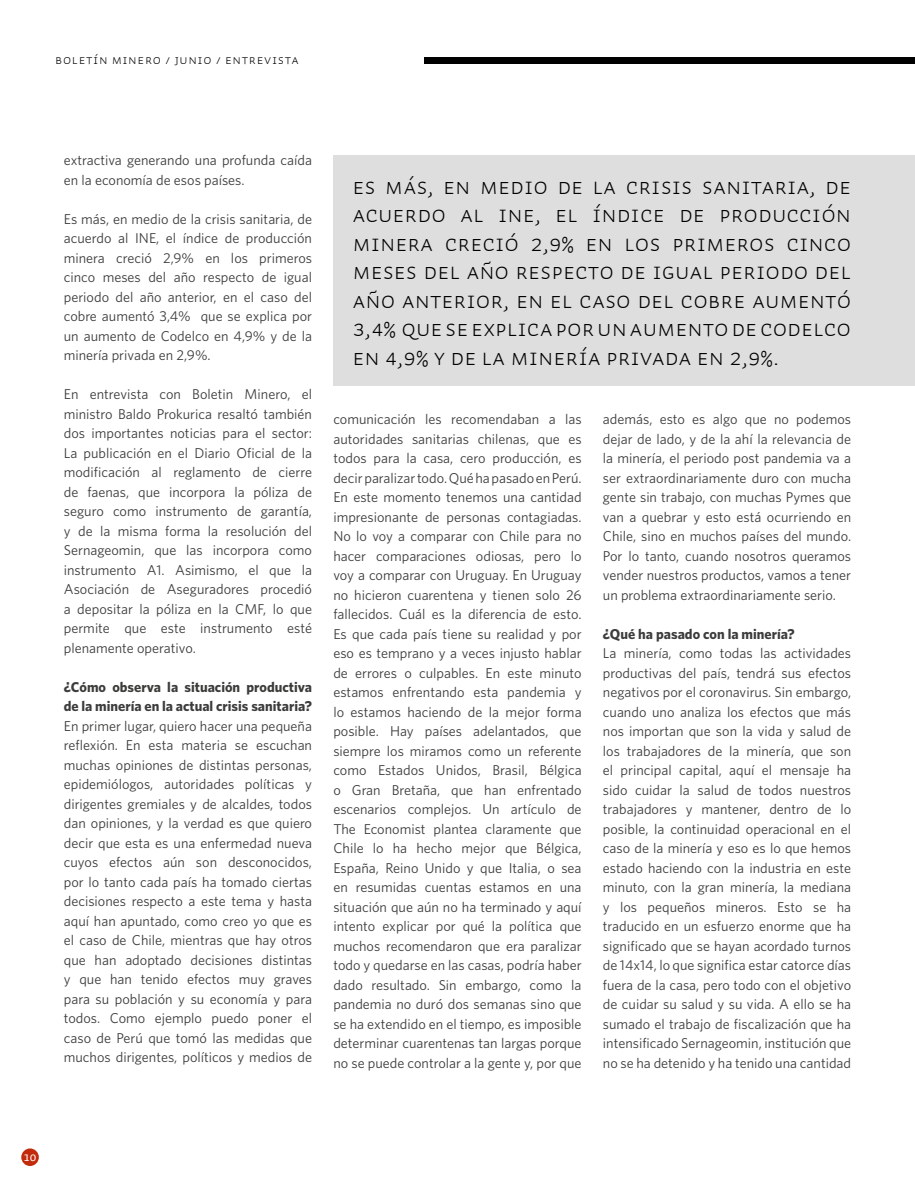
<style>
.page{position:relative;width:915px;height:1191px;background:#fff}
.page>*{position:absolute;margin:0;border:0;box-sizing:border-box;transform-origin:0 0}
.t1{font:24px/28.5px "Auto 2 Light Sm Cp";color:#000;text-align:justify}
.t2{font:14.25px/19.5px "Whitney";color:#3c3c3b;text-align:justify}
.t3{font:700 14.25px/19.5px "Whitney";color:#3c3c3b}
.t4{font:13.5px "Auto 2 Light Sm Cp";letter-spacing:.05em;color:#000}
.t5{font:12.75px "Auto 2 Regular Sm Cp";color:#fff}
</style>
<div class="page">
<div style="left:424px;top:57px;width:490px;height:7px;background:#000"></div>
<div style="left:21px;top:1148px;width:18px;height:18px;background:#c22c0c;border-radius:50%"></div>
<div style="left:333px;top:155px;width:581px;height:231px;background:#dedede"></div>
<p class="t4" style="left:55px;top:51px;width:245px">BOLETÍN MINERO / JUNIO / ENTREVISTA</p>
<p class="t2" style="left:64px;top:150px;width:250px">extractiva generando una profunda caída en la economía de esos países.</p>
<p class="t2" style="left:64px;top:208px;width:250px">Es más, en medio de la crisis sanitaria, de acuerdo al INE, el índice de producción minera creció 2,9% en los primeros cinco meses del año respecto de igual periodo del año anterior, en el caso del cobre aumentó 3,4% que se explica por un aumento de Codelco en 4,9% y de la minería privada en 2,9%.</p>
<p class="t2" style="left:64px;top:384px;width:250px">En entrevista con Boletin Minero, el ministro Baldo Prokurica resaltó también dos importantes noticias para el sector:<br>La publicación en el Diario Oficial de la modificación al reglamento de cierre de faenas, que incorpora la póliza de seguro como instrumento de garantía, y de la misma forma la resolución del Sernageomin, que las incorpora como instrumento A1. Asimismo, el que la Asociación de Aseguradores procedió a depositar la póliza en la CMF, lo que permite que este instrumento esté plenamente operativo.</p>
<p class="t3" style="left:64px;top:676px;width:250px">¿Cómo observa la situación productiva de la minería en la actual crisis sanitaria?</p>
<p class="t2" style="left:64px;top:715px;width:250px">En primer lugar, quiero hacer una pequeña reflexión. En esta materia se escuchan muchas opiniones de distintas personas, epidemiólogos, autoridades políticas y dirigentes gremiales y de alcaldes, todos dan opiniones, y la verdad es que quiero decir que esta es una enfermedad nueva cuyos efectos aún son desconocidos, por lo tanto cada país ha tomado ciertas decisiones respecto a este tema y hasta aquí han apuntado, como creo yo que es el caso de Chile, mientras que hay otros que han adoptado decisiones distintas y que han tenido efectos muy graves para su población y su economía y para todos. Como ejemplo puedo poner el caso de Perú que tomó las medidas que muchos dirigentes, políticos y medios de</p>
<p class="t1" style="left:352px;top:172px;width:500px">Es más, en medio de la crisis sanitaria, de acuerdo al INE, el índice de producción minera creció 2,9% en los primeros cinco meses del año respecto de igual periodo del año anterior, en el caso del cobre aumentó 3,4% que se explica por un aumento de Codelco en 4,9% y de la minería privada en 2,9%.</p>
<p class="t2" style="left:333px;top:409px;width:250px">comunicación les recomendaban a las autoridades sanitarias chilenas, que es todos para la casa, cero producción, es decir paralizar todo. Qué ha pasado en Perú.<br>En este momento tenemos una cantidad impresionante de personas contagiadas.<br>No lo voy a comparar con Chile para no hacer comparaciones odiosas, pero lo voy a comparar con Uruguay. En Uruguay no hicieron cuarentena y tienen solo 26 fallecidos. Cuál es la diferencia de esto.<br>Es que cada país tiene su realidad y por eso es temprano y a veces injusto hablar de errores o culpables. En este minuto estamos enfrentando esta pandemia y lo estamos haciendo de la mejor forma posible. Hay países adelantados, que siempre los miramos como un referente como Estados Unidos, Brasil, Bélgica o Gran Bretaña, que han enfrentado escenarios complejos. Un artículo de The Economist plantea claramente que Chile lo ha hecho mejor que Bélgica, España, Reino Unido y que Italia, o sea en resumidas cuentas estamos en una situación que aún no ha terminado y aquí intento explicar por qué la política que muchos recomendaron que era paralizar todo y quedarse en las casas, podría haber dado resultado. Sin embargo, como la pandemia no duró dos semanas sino que se ha extendido en el tiempo, es imposible determinar cuarentenas tan largas porque no se puede controlar a la gente y, por que</p>
<p class="t2" style="left:602px;top:409px;width:250px">además, esto es algo que no podemos dejar de lado, y de la ahí la relevancia de la minería, el periodo post pandemia va a ser extraordinariamente duro con mucha gente sin trabajo, con muchas Pymes que van a quebrar y esto está ocurriendo en Chile, sino en muchos países del mundo.<br>Por lo tanto, cuando nosotros queramos vender nuestros productos, vamos a tener un problema extraordinariamente serio.</p>
<p class="t3" style="left:602px;top:623px;width:193px">¿Qué ha pasado con la minería?</p>
<p class="t2" style="left:602px;top:643px;width:250px">La minería, como todas las actividades productivas del país, tendrá sus efectos negativos por el coronavirus. Sin embargo, cuando uno analiza los efectos que más nos importan que son la vida y salud de los trabajadores de la minería, que son el principal capital, aquí el mensaje ha sido cuidar la salud de todos nuestros trabajadores y mantener, dentro de lo posible, la continuidad operacional en el caso de la minería y eso es lo que hemos estado haciendo con la industria en este minuto, con la gran minería, la mediana y los pequeños mineros. Esto se ha traducido en un esfuerzo enorme que ha significado que se hayan acordado turnos de 14x14, lo que significa estar catorce días fuera de la casa, pero todo con el objetivo de cuidar su salud y su vida. A ello se ha sumado el trabajo de fiscalización que ha intensificado Sernageomin, institución que no se ha detenido y ha tenido una cantidad</p>
<p class="t5" style="left:23px;top:1149px;width:15px">10</p>
</div>
